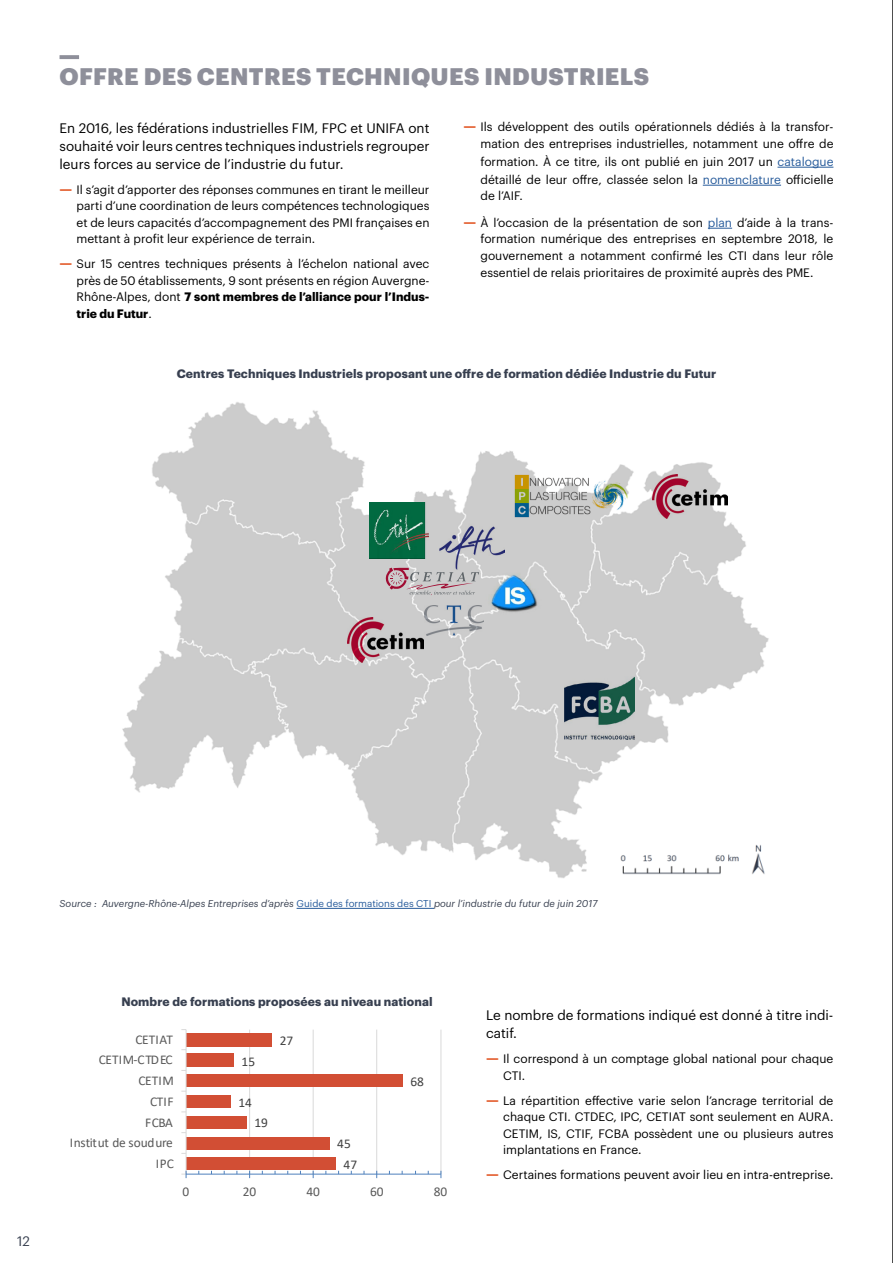
<style>
.page{position:relative;width:893px;height:1263px;background:#fff}
.page>*{position:absolute;margin:0;border:0;box-sizing:border-box;transform-origin:0 0}
.t1{font:900 23.55px "Graphik";letter-spacing:.015em;color:#8e8f9a}
.t2{font:700 16.05px "Calibri";color:#595959}
.t3{font:13.5px/18px "Graphik";color:#000}
.t4{font:13.5px "Graphik";color:#384050}
.t5{font:13.35px "Calibri";letter-spacing:-.005em;color:#595959}
.t6{font:13.35px "Calibri";letter-spacing:-.025em;color:#595959}
.t7{font:13.35px "Calibri";color:#404040}
.t8{font:13.35px "Calibri";letter-spacing:.015em;color:#595959}
.t9{font:12px/16.5px "Graphik";color:#000;text-align:justify}
.t10{font:700 12px "Graphik";letter-spacing:.01em;color:#384050}
.t11{font:italic 9.75px "Graphik";color:#384050}
.s1{font-weight:700;font-size:13.5px;color:#df4812}
.s2{font-weight:700}
.s3{color:#275b9b}
.s4{font-style:normal;color:#275b9b}
</style>
<div class="page">
<hr style="left:249px;top:1029px;width:1px;height:145px;background:#d9d9d9">
<hr style="left:313px;top:1029px;width:1px;height:145px;background:#d9d9d9">
<hr style="left:376px;top:1029px;width:1px;height:145px;background:#d9d9d9">
<hr style="left:440px;top:1029px;width:1px;height:145px;background:#d9d9d9">
<div style="left:186px;top:1157px;width:149px;height:13px;background:#d24e34"></div>
<div style="left:186px;top:1137px;width:143px;height:12px;background:#d24e34"></div>
<div style="left:186px;top:1116px;width:60px;height:12px;background:#d24e34"></div>
<div style="left:186px;top:1095px;width:44px;height:13px;background:#d24e34"></div>
<div style="left:186px;top:1074px;width:216px;height:13px;background:#d24e34"></div>
<div style="left:186px;top:1054px;width:48px;height:13px;background:#d24e34"></div>
<div style="left:186px;top:1033px;width:86px;height:13px;background:#d24e34"></div>
<hr style="left:186px;top:1029px;width:1px;height:145px;background:#d9d9d9">
<hr style="left:186px;top:1173px;width:255px;height:1px;background:#4f81bd">
<svg style="left:181px;top:1171px;width:6px;height:7px"></svg>
<svg style="left:60px;top:55px;width:19px;height:4px"></svg>
<hr style="left:777px;top:167px;width:56px;height:1px;background:#275b9b">
<hr style="left:703px;top:185px;width:78px;height:1px;background:#275b9b">
<svg style="left:708px;top:228px;width:24px;height:1px"></svg>
<hr style="left:297px;top:908px;width:137px;height:1px;background:#275b9b">
<img style="left:122px;top:402px;width:647px;height:476px">
<img style="left:501px;top:461px;width:141px;height:71px">
<img style="left:564px;top:676px;width:70px;height:63px">
<img style="left:348px;top:618px;width:76px;height:44px">
<img style="left:652px;top:474px;width:76px;height:44px">
<img style="left:424px;top:606px;width:59px;height:30px">
<svg style="left:386px;top:568px;width:93px;height:27px;background:#c0afb3"></svg>
<img style="left:439px;top:515px;width:65px;height:65px">
<img style="left:483px;top:562px;width:59px;height:59px">
<img style="left:369px;top:503px;width:60px;height:55px">
<hr style="left:892px;top:0;width:1px;height:1263px;background:#000">
<h1 class="t1" style="left:60px;top:58px;width:591px">OFFRE DES CENTRES TECHNIQUES INDUSTRIELS</h1>
<p class="t3" style="left:60px;top:118px;width:371px;text-align:justify">En 2016, les fédérations industrielles FIM, FPC et UNIFA ont souhaité voir leurs centres techniques industriels regrouper leurs forces au service de l’industrie du futur.</p>
<p class="t9" style="left:77px;top:180px;width:354px;text-indent:-17px"><span class="s1">—</span> Il s’agit d’apporter des réponses communes en tirant le meilleur parti d’une coordination de leurs compétences technologiques et de leurs capacités d’accompagnement des PMI françaises en mettant à profit leur expérience de terrain.</p>
<p class="t9" style="left:77px;top:255px;width:354px;text-indent:-17px"><span class="s1">—</span> Sur 15 centres techniques présents à l’échelon national avec près de 50 établissements, 9 sont présents en région Auvergne-Rhône-Alpes, dont <span class="s2">7 sont membres de l’alliance pour l’Indus&shy;trie du Futur</span>.</p>
<p class="t9" style="left:463px;top:118px;width:371px;text-align:right"><span class="s1">—</span> Ils développent des outils opérationnels dédiés à la transfor&shy;mation des entreprises industrielles, notamment une offre de</p>
<p class="t9" style="left:480px;top:152px;width:354px;line-height:18px">formation. À ce titre, ils ont publié en juin 2017 un <span class="s3">catalogue </span>détaillé de leur offre, classée selon la <span class="s3">nomenclature</span> officielle</p>
<p class="t9" style="left:480px;top:187px;width:44px">de l’AIF.</p>
<p class="t9" style="left:480px;top:213px;width:354px;text-indent:-17px"><span class="s1">—</span> À l’occasion de la présentation de son <span class="s3">plan</span> d’aide à la trans&shy;formation numérique des entreprises en septembre 2018, le gouvernement a notamment confirmé les CTI dans leur rôle essentiel de relais prioritaires de proximité auprès des PME.</p>
<p class="t10" style="left:177px;top:364px;width:541px">Centres Techniques Industriels proposant une offre de formation dédiée Industrie du Futur</p>
<p class="t11" style="left:60px;top:896px;width:539px">Source : Auvergne-Rhône-Alpes Entreprises d’après <span class="s4">Guide des formations des CTI</span> pour l’industrie du futur de juin 2017</p>
<p class="t4" style="left:17px;top:1231px;width:15px">12</p>
<h2 class="t2" style="left:195px;top:985px;width:125px">au niveau national</h2>
<p class="t10" style="left:121px;top:993px;width:313px">Nombre de formations proposées au niveau national</p>
<p class="t5" style="left:136px;top:1030px;width:39px">CETIAT</p>
<p class="t7" style="left:280px;top:1031px;width:15px">27</p>
<p class="t8" style="left:99px;top:1051px;width:76px">CETIM-CTDEC</p>
<p class="t7" style="left:242px;top:1052px;width:15px">15</p>
<p class="t5" style="left:138px;top:1071px;width:37px">CETIM</p>
<p class="t7" style="left:410px;top:1073px;width:15px">68</p>
<p class="t5" style="left:150px;top:1092px;width:25px">CTIF</p>
<p class="t7" style="left:238px;top:1093px;width:15px">14</p>
<p class="t5" style="left:145px;top:1113px;width:29px">FCBA</p>
<p class="t7" style="left:254px;top:1113px;width:15px">19</p>
<p class="t6" style="left:70px;top:1134px;width:104px">Institut de soudure</p>
<p class="t7" style="left:337px;top:1134px;width:15px">45</p>
<p class="t5" style="left:156px;top:1154px;width:19px">IPC</p>
<p class="t7" style="left:344px;top:1155px;width:15px">47</p>
<p class="t5" style="left:182px;top:1182px;width:8px">0</p>
<p class="t5" style="left:243px;top:1182px;width:15px">20</p>
<p class="t5" style="left:306px;top:1182px;width:15px">40</p>
<p class="t5" style="left:370px;top:1182px;width:15px">60</p>
<p class="t5" style="left:434px;top:1182px;width:15px">80</p>
<p class="t3" style="left:486px;top:1005px;width:349px">Le nombre de formations indiqué est donné à titre indi&shy;catif.</p>
<p class="t9" style="left:503px;top:1049px;width:332px;text-indent:-17px"><span class="s1">—</span> Il correspond à un comptage global national pour chaque<br>CTI.</p>
<p class="t9" style="left:503px;top:1091px;width:332px;text-indent:-17px"><span class="s1">—</span> La répartition effective varie selon l’ancrage territorial de chaque CTI. CTDEC, IPC, CETIAT sont seulement en AURA.<br>CETIM, IS, CTIF, FCBA possèdent une ou plusieurs autres implantations en France.</p>
<p class="t9" style="left:486px;top:1165px;width:349px"><span class="s1">—</span> Certaines formations peuvent avoir lieu en intra-entreprise.</p>
</div>
